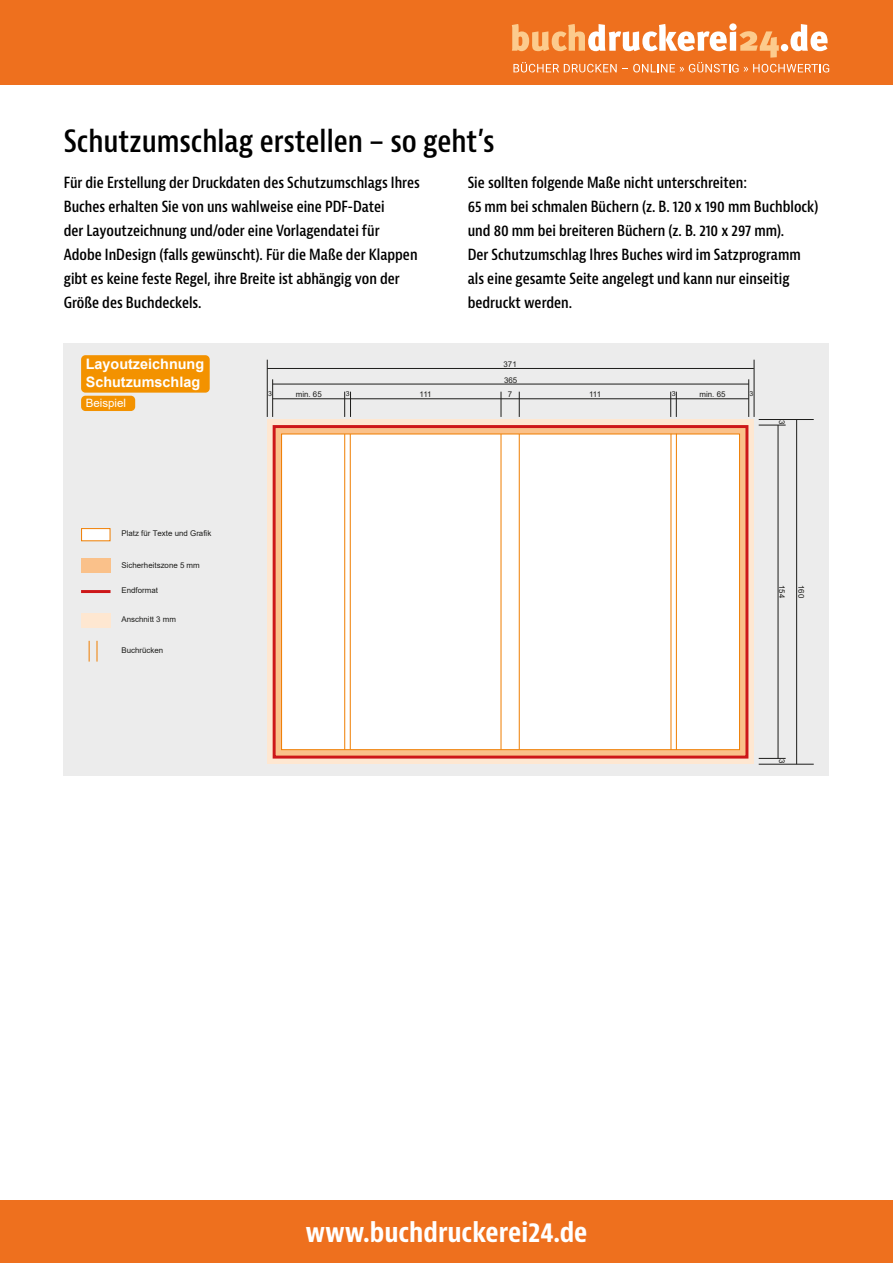
<style>
.page{position:relative;width:893px;height:1263px;background:#fff}
.page>*{position:absolute;margin:0;border:0;box-sizing:border-box;transform-origin:0 0}
.t1{font:600 condensed 30px "Bernina Sans";color:#000}
.t2{font:700 condensed 27px "Bernina Sans";color:#fff}
.t3{font:600 condensed 15px/24px "Bernina Sans";color:#000}
.t4{font:700 14.4px/18px "Arial";color:#fff}
.t5{font:11.55px "Arial";color:#fff}
.t6{font:7.95px "Arial";color:#1d1d1b}
.t7{font:6.9px "Arial";color:#1d1d1b}
</style>
<div class="page">
<div style="left:0;top:1200px;width:893px;height:63px;background:#ee701e"></div>
<div style="left:0;top:0;width:893px;height:85px;background:#ee701e"></div>
<svg style="left:512px;top:23px;width:317px;height:49px"></svg>
<div style="left:64px;top:344px;width:765px;height:432px;background:#ececec"></div>
<div style="left:81px;top:396px;width:54px;height:15px;background:#f39200;border-radius:4px"></div>
<div style="left:81px;top:355px;width:129px;height:38px;background:#f39200;border-radius:4px"></div>
<div style="left:267px;top:419px;width:487px;height:345px;background:#fee7d1"></div>
<div style="left:274px;top:427px;width:473px;height:330px;background:#fac18a"></div>
<div style="left:273px;top:425px;width:475px;height:333px;border:3px solid #cd1719"></div>
<div style="left:282px;top:434px;width:457px;height:316px;background:#fff"></div>
<div style="left:281px;top:433px;width:459px;height:317px;border:1px solid #ef7d00"></div>
<hr style="left:344px;top:434px;width:1px;height:316px;background:#ef7d00">
<hr style="left:676px;top:434px;width:1px;height:316px;background:#ef7d00">
<hr style="left:671px;top:434px;width:1px;height:316px;background:#ef7d00">
<hr style="left:500px;top:434px;width:1px;height:316px;background:#ef7d00">
<hr style="left:519px;top:434px;width:1px;height:316px;background:#ef7d00">
<div style="left:82px;top:529px;width:28px;height:12px;background:#fff"></div>
<div style="left:81px;top:528px;width:30px;height:13px;border:1px solid #ef7d00"></div>
<div style="left:81px;top:613px;width:30px;height:14px;background:#fee7d1"></div>
<div style="left:81px;top:558px;width:30px;height:15px;background:#fac18a"></div>
<hr style="left:273px;top:398px;width:476px;height:1px;background:#1d1d1b">
<hr style="left:273px;top:384px;width:476px;height:1px;background:#1d1d1b">
<hr style="left:267px;top:368px;width:487px;height:1px;background:#1d1d1b">
<hr style="left:759px;top:419px;width:55px;height:1px;background:#1d1d1b">
<hr style="left:759px;top:764px;width:55px;height:1px;background:#1d1d1b">
<svg style="left:759px;top:425px;width:27px;height:1px"></svg>
<svg style="left:759px;top:758px;width:27px;height:1px"></svg>
<hr style="left:267px;top:360px;width:1px;height:57px;background:#1d1d1b">
<hr style="left:754px;top:360px;width:1px;height:57px;background:#1d1d1b">
<hr style="left:272px;top:379px;width:1px;height:38px;background:#1d1d1b">
<hr style="left:748px;top:379px;width:1px;height:38px;background:#1d1d1b">
<svg style="left:501px;top:392px;width:1px;height:25px"></svg>
<svg style="left:344px;top:392px;width:7px;height:25px"></svg>
<svg style="left:519px;top:392px;width:1px;height:25px"></svg>
<svg style="left:670px;top:392px;width:7px;height:25px"></svg>
<hr style="left:778px;top:425px;width:1px;height:333px;background:#1d1d1b">
<hr style="left:796px;top:419px;width:1px;height:345px;background:#1d1d1b">
<hr style="left:81px;top:590px;width:30px;height:3px;background:#cd1719">
<svg style="left:89px;top:641px;width:1px;height:21px"></svg>
<svg style="left:96px;top:641px;width:1px;height:21px"></svg>
<hr style="left:350px;top:434px;width:1px;height:316px;background:#ef7d00">
<h1 class="t1" style="left:64px;top:123px;width:433px">Schutzumschlag erstellen – so geht’s</h1>
<p class="t3" style="left:64px;top:171px;width:358px">Für die Erstellung der Druckdaten des Schutzumschlags Ihres Buches erhalten Sie von uns wahlweise eine PDF-Datei<br>der Layoutzeichnung und/oder eine Vorlagendatei für Adobe InDesign (falls gewünscht). Für die Maße der Klappen gibt es keine feste Regel, ihre Breite ist abhängig von der Größe des Buchdeckels.</p>
<p class="t3" style="left:468px;top:171px;width:352px">Sie sollten folgende Maße nicht unterschreiten:<br>65 mm bei schmalen Büchern (z. B. 120 x 190 mm Buchblock) und 80 mm bei breiteren Büchern (z. B. 210 x 297 mm).<br>Der Schutzumschlag Ihres Buches wird im Satzprogramm als eine gesamte Seite angelegt und kann nur einseitig bedruckt werden.</p>
<p class="t4" style="left:86px;top:355px;width:120px">Layoutzeichnung<br>Schutzumschlag</p>
<p class="t5" style="left:86px;top:395px;width:42px">Beispiel</p>
<p class="t6" style="left:121px;top:527px;width:91px">Platz für Texte und Grafik</p>
<p class="t6" style="left:121px;top:559px;width:80px">Sicherheitszone 5 mm</p>
<p class="t6" style="left:121px;top:585px;width:38px">Endformat</p>
<p class="t6" style="left:121px;top:613px;width:56px">Anschnitt 3 mm</p>
<p class="t6" style="left:121px;top:645px;width:43px">Buchrücken</p>
<p class="t6" style="left:504px;top:359px;width:15px">371</p>
<p class="t6" style="left:504px;top:375px;width:15px">365</p>
<p class="t7" style="left:268px;top:389px;width:5px">3</p>
<p class="t7" style="left:346px;top:389px;width:5px">3</p>
<p class="t7" style="left:672px;top:389px;width:5px">3</p>
<p class="t7" style="left:749px;top:389px;width:5px">3</p>
<p class="t6" style="left:296px;top:389px;width:27px">min. 65</p>
<p class="t6" style="left:420px;top:389px;width:14px">111</p>
<p class="t6" style="left:589px;top:389px;width:14px">111</p>
<p class="t6" style="left:699px;top:389px;width:27px">min. 65</p>
<p class="t6" style="left:508px;top:389px;width:6px">7</p>
<p class="t6" style="left:787px;top:420px;width:6px;rotate:90deg">3</p>
<p class="t6" style="left:787px;top:585px;width:15px;rotate:90deg">154</p>
<p class="t6" style="left:807px;top:585px;width:15px;rotate:90deg">160</p>
<p class="t6" style="left:787px;top:759px;width:6px;rotate:90deg">3</p>
<h2 class="t2" style="left:305px;top:1216px;width:284px">www.buchdruckerei24.de</h2>
</div>
